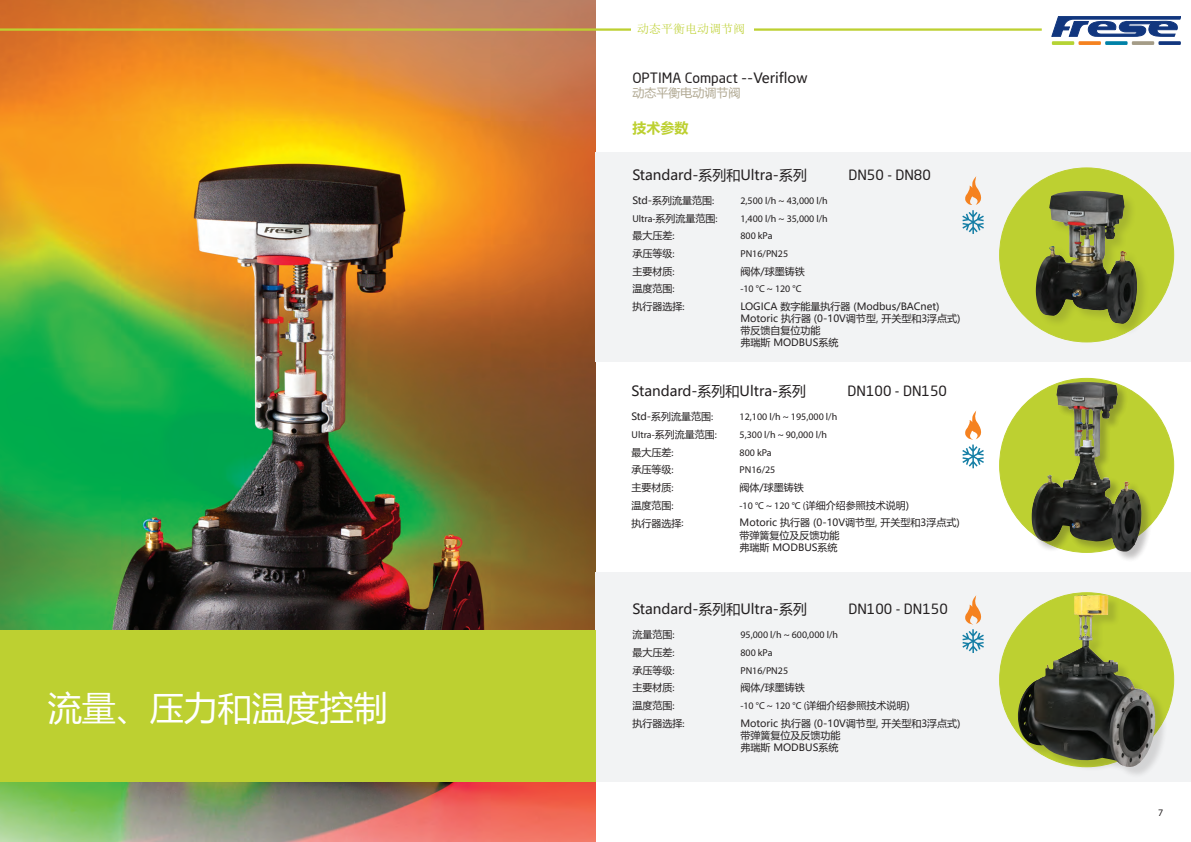
<style>
.page{position:relative;width:1191px;height:842px;background:#fff}
.page>*{position:absolute;margin:0;border:0;box-sizing:border-box;transform-origin:0 0}
.Overskrift{font:34px "Microsoft Ya Hei";color:#fff}
.Overskrift-2{font:14px "Microsoft Ya Hei";color:#231f20}
.Overskrift-3{font:14px "Neo Sans Pro";color:#231f20}
.Overskrift-4{font:14px "Neo Sans";color:#231f20}
.Overskrift-5{font:700 14px "Microsoft Ya Hei";color:#bdd031}
.Technote_header{font:12px "N Sim Sun";color:#bdd031}
.Overskrift-6{font:12px "Microsoft Ya Hei";color:#b1a993}
.Overskrift-7{font:10px/12px "Microsoft Ya Hei";color:#231f20}
.Overskrift-8{font:10px "Myriad Pro";color:#231f20}
.s1{font-family:"Microsoft Ya Hei"}
.s2{font-family:"Myriad Pro"}
</style>
<div class="page">
<svg style="left:1051px;top:41px;width:23px;height:4px"></svg>
<svg style="left:1078px;top:41px;width:23px;height:4px"></svg>
<svg style="left:1105px;top:41px;width:22px;height:4px"></svg>
<svg style="left:1131px;top:41px;width:23px;height:4px"></svg>
<svg style="left:1158px;top:41px;width:22px;height:4px"></svg>
<svg style="left:1051px;top:17px;width:130px;height:20px"></svg>
<img style="left:0;top:0;width:595px;height:842px">
<hr style="left:0;top:28px;width:1041px;height:3px;background:#bdd031">
<div style="left:631px;top:25px;width:123px;height:11px;background:#fff"></div>
<div style="left:595px;top:153px;width:596px;height:209px;background:#f2f3f4"></div>
<div style="left:595px;top:572px;width:596px;height:210px;background:#f2f3f4"></div>
<div style="left:0;top:630px;width:595px;height:152px;background:#bdd031"></div>
<div style="left:999px;top:593px;width:174px;height:174px;background:#bdd031;border-radius:50%"></div>
<div style="left:999px;top:378px;width:174px;height:174px;background:#bdd031;border-radius:50%"></div>
<div style="left:999px;top:168px;width:174px;height:174px;background:#bdd031;border-radius:50%"></div>
<div style="left:1034px;top:190px;width:115px;height:146px;background:#231f20;opacity:.15"></div>
<img style="left:1035px;top:191px;width:102px;height:133px">
<svg style="left:962px;top:177px;width:22px;height:57px"></svg>
<svg style="left:962px;top:411px;width:22px;height:57px"></svg>
<svg style="left:962px;top:596px;width:22px;height:57px"></svg>
<div style="left:1031px;top:382px;width:121px;height:180px;background:#231f20;opacity:.15"></div>
<img style="left:1031px;top:383px;width:110px;height:169px">
<div style="left:1019px;top:597px;width:148px;height:182px;background:#231f20;opacity:.15"></div>
<img style="left:1017px;top:595px;width:138px;height:172px">
<p class="Overskrift" style="left:48px;top:684px;width:341px">流量、压力和温度控制</p>
<p class="Technote_header" style="left:637px;top:23px;width:109px">动态平衡电动调节阀</p>
<p class="Overskrift-4" style="left:632px;top:70px;width:177px">OPTIMA Compact <span class="s1">--Veriflow</span></p>
<p class="Overskrift-6" style="left:632px;top:85px;width:109px">动态平衡电动调节阀</p>
<p class="Overskrift-5" style="left:632px;top:118px;width:57px">技术参数</p>
<p class="Overskrift-2" style="left:632px;top:165px;width:176px">Standard-系列和Ultra-系列</p>
<p class="Overskrift-3" style="left:848px;top:166px;width:84px">DN50 - DN80</p>
<p class="Overskrift-7" style="left:632px;top:194px;width:83px">Std-系列流量范围<span class="s2">:</span></p>
<p class="Overskrift-8" style="left:740px;top:194px;width:89px">2,500 l/h ~ 43,000 l/h</p>
<p class="Overskrift-8" style="left:632px;top:212px;width:87px">Ultra-<span class="s1">系列流量范围</span>:</p>
<p class="Overskrift-8" style="left:740px;top:212px;width:89px">1,400 l/h ~ 35,000 l/h</p>
<p class="Overskrift-7" style="left:632px;top:229px;width:44px">最大压差<span class="s2">:</span></p>
<p class="Overskrift-8" style="left:740px;top:230px;width:34px">800 kPa</p>
<p class="Overskrift-7" style="left:632px;top:247px;width:44px">承压等级<span class="s2">:</span></p>
<p class="Overskrift-8" style="left:740px;top:247px;width:49px">PN16/PN25</p>
<p class="Overskrift-7" style="left:632px;top:265px;width:44px">主要材质<span class="s2">:</span></p>
<p class="Overskrift-7" style="left:740px;top:265px;width:66px">阀体/球墨铸铁</p>
<p class="Overskrift-7" style="left:632px;top:282px;width:44px">温度范围<span class="s2">:</span></p>
<p class="Overskrift-8" style="left:740px;top:283px;width:63px">-10 °C ~ 120 °C</p>
<p class="Overskrift-7" style="left:632px;top:300px;width:54px">执行器选择<span class="s2">:</span></p>
<p class="Overskrift-7" style="left:740px;top:300px;width:222px">LOGICA 数字能量执行器 (Modbus/BACnet)<br>Motoric 执行器 (0-10V调节型, 开关型和3浮点式)带反馈自复位功能<br>弗瑞斯 MODBUS系统</p>
<p class="Overskrift-2" style="left:631px;top:382px;width:176px">Standard-系列和Ultra-系列</p>
<p class="Overskrift-3" style="left:847px;top:383px;width:101px">DN100 - DN150</p>
<p class="Overskrift-7" style="left:631px;top:411px;width:83px">Std-系列流量范围<span class="s2">:</span></p>
<p class="Overskrift-8" style="left:739px;top:411px;width:99px">12,100 l/h ~ 195,000 l/h</p>
<p class="Overskrift-8" style="left:631px;top:429px;width:87px">Ultra-<span class="s1">系列流量范围</span>:</p>
<p class="Overskrift-8" style="left:739px;top:429px;width:89px">5,300 l/h ~ 90,000 l/h</p>
<p class="Overskrift-7" style="left:631px;top:446px;width:44px">最大压差<span class="s2">:</span></p>
<p class="Overskrift-8" style="left:739px;top:446px;width:34px">800 kPa</p>
<p class="Overskrift-7" style="left:631px;top:464px;width:44px">承压等级<span class="s2">:</span></p>
<p class="Overskrift-8" style="left:739px;top:464px;width:37px">PN16/25</p>
<p class="Overskrift-7" style="left:631px;top:481px;width:44px">主要材质<span class="s2">:</span></p>
<p class="Overskrift-7" style="left:739px;top:481px;width:66px">阀体/球墨铸铁</p>
<p class="Overskrift-7" style="left:631px;top:499px;width:44px">温度范围<span class="s2">:</span></p>
<p class="Overskrift-8" style="left:739px;top:499px;width:171px">-10 °C ~ 120 °C (<span class="s1">详细介绍参照技术说明)</span></p>
<p class="Overskrift-7" style="left:631px;top:517px;width:54px">执行器选择<span class="s2">:</span></p>
<p class="Overskrift-7" style="left:739px;top:517px;width:222px">Motoric 执行器 (0-10V调节型, 开关型和3浮点式)带弹簧复位及反馈功能<br>弗瑞斯 MODBUS系统</p>
<p class="Overskrift-2" style="left:632px;top:600px;width:176px">Standard-系列和Ultra-系列</p>
<p class="Overskrift-3" style="left:848px;top:601px;width:101px">DN100 - DN150</p>
<p class="Overskrift-7" style="left:632px;top:628px;width:44px">流量范围<span class="s2">:</span></p>
<p class="Overskrift-8" style="left:740px;top:629px;width:99px">95,000 l/h ~ 600,000 l/h</p>
<p class="Overskrift-7" style="left:632px;top:646px;width:44px">最大压差<span class="s2">:</span></p>
<p class="Overskrift-8" style="left:740px;top:646px;width:34px">800 kPa</p>
<p class="Overskrift-7" style="left:632px;top:664px;width:44px">承压等级<span class="s2">:</span></p>
<p class="Overskrift-8" style="left:740px;top:664px;width:49px">PN16/PN25</p>
<p class="Overskrift-7" style="left:632px;top:681px;width:44px">主要材质<span class="s2">:</span></p>
<p class="Overskrift-7" style="left:740px;top:681px;width:66px">阀体/球墨铸铁</p>
<p class="Overskrift-7" style="left:632px;top:699px;width:44px">温度范围<span class="s2">:</span></p>
<p class="Overskrift-8" style="left:740px;top:699px;width:171px">-10 °C ~ 120 °C (<span class="s1">详细介绍参照技术说明)</span></p>
<p class="Overskrift-7" style="left:632px;top:717px;width:54px">执行器选择<span class="s2">:</span></p>
<p class="Overskrift-7" style="left:740px;top:717px;width:222px">Motoric 执行器 (0-10V调节型, 开关型和3浮点式)带弹簧复位及反馈功能<br>弗瑞斯 MODBUS系统</p>
<p class="Overskrift-8" style="left:1158px;top:807px;width:7px">7</p>
</div>
